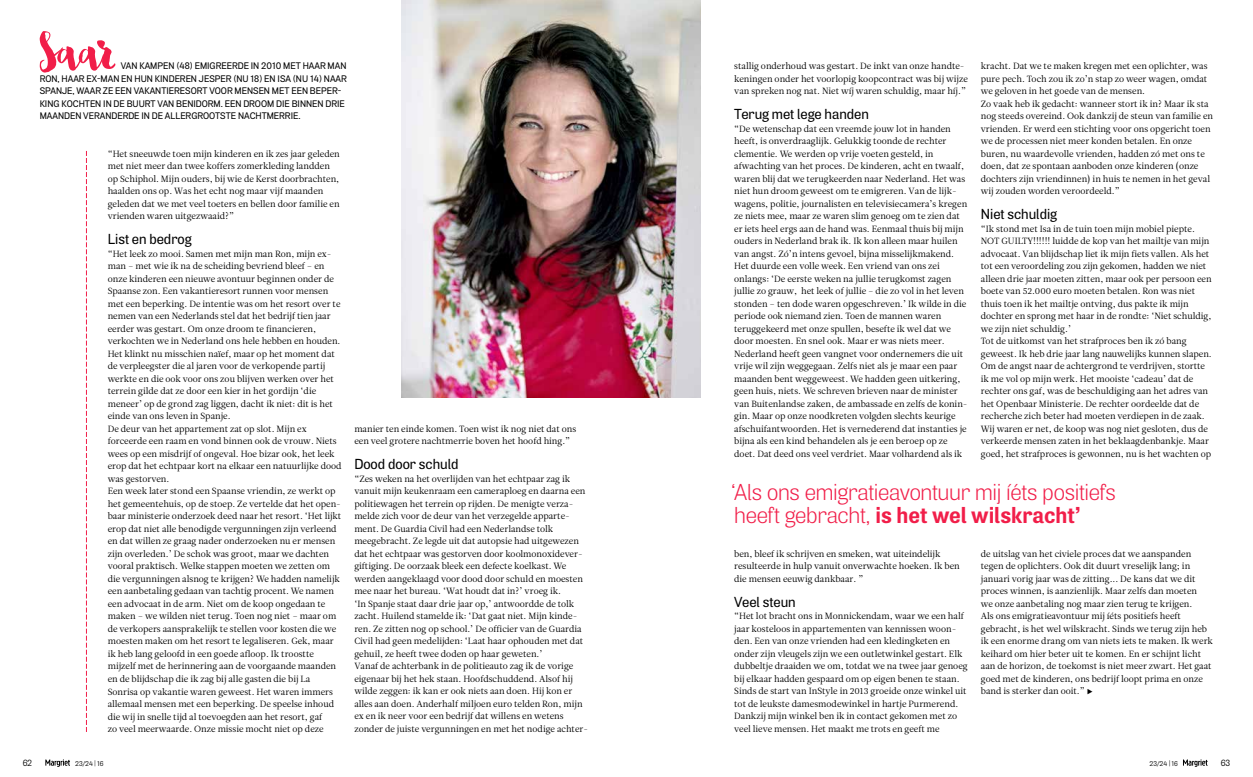
<style>
.page{position:relative;width:1253px;height:777px;background:#fff}
.page>*{position:absolute;margin:0;border:0;box-sizing:border-box;transform-origin:0 0}
.t1{font:300 23px/23px "Air";letter-spacing:-.015em;color:#f11e49}
.t2{font:500 14.5px "Air";color:#000}
.t3{font:500 9.5px/12.5px "Air";color:#000}
.t4{font:9px/12.5px "Leitura News Roman 1";color:#000}
.t5{font:9px "Air";color:#000}
.t6{font:7px "Air";letter-spacing:.005em;color:#000}
.s1{font-weight:700}
.s2{font-size:6.5px}
</style>
<div class="page">
<img style="left:401px;top:0;width:299px;height:397px">
<svg style="left:86px;top:151px;width:1px;height:581px"></svg>
<svg style="left:40px;top:31px;width:75px;height:42px"></svg>
<svg style="left:45px;top:759px;width:25px;height:8px"></svg>
<svg style="left:1183px;top:759px;width:25px;height:8px"></svg>
<p class="t3" style="left:40px;top:60px;width:309px;text-indent:81px">VAN KAMPEN (48) EMIGREERDE IN 2010 MET HAAR MAN RON, HAAR EX-MAN EN HUN KINDEREN JESPER (NU 18) EN ISA (NU 14) NAAR SPANJE, WAAR ZE EEN VAKANTIERESORT VOOR MENSEN MET EEN BEPER-KING KOCHTEN IN DE BUURT VAN BENIDORM. EEN DROOM DIE BINNEN DRIE MAANDEN VERANDERDE IN DE ALLERGROOTSTE NACHTMERRIE.</p>
<p class="t4" style="left:108px;top:147px;width:234px">“Het sneeuwde toen mijn kinderen en ik zes jaar geleden met niet meer dan twee koffers zomerkleding landden op Schiphol. Mijn ouders, bij wie de Kerst doorbrachten, haalden ons op. Was het echt nog maar vijf maanden geleden dat we met veel toeters en bellen door familie en vrienden waren uitgezwaaid?”</p>
<h2 class="t2" style="left:108px;top:230px;width:85px">List en bedrog</h2>
<p class="t4" style="left:108px;top:247px;width:235px">“Het leek zo mooi. Samen met mijn man Ron, mijn ex&shy;man – met wie ik na de scheiding bevriend bleef – en onze kinderen een nieuwe avontuur beginnen onder de Spaanse zon. Een vakantieresort runnen voor mensen met een beperking. De intentie was om het resort over te nemen van een Nederlands stel dat het bedrijf tien jaar eerder was gestart. Om onze droom te financieren, verkochten we in Nederland ons hele hebben en houden.<br>Het klinkt nu misschien naïef, maar op het moment dat de verpleegster die al jaren voor de verkopende partij werkte en die ook voor ons zou blijven werken over het terrein gilde dat ze door een kier in het gordijn ‘die meneer’ op de grond zag liggen, dacht ik niet: dit is het einde van ons leven in Spanje.<br>De deur van het appartement zat op slot. Mijn ex forceerde een raam en vond binnen ook de vrouw. Niets wees op een misdrijf of ongeval. Hoe bizar ook, het leek erop dat het echtpaar kort na elkaar een natuurlijke dood was gestorven.<br>Een week later stond een Spaanse vriendin, ze werkt op het gemeentehuis, op de stoep. Ze vertelde dat het open&shy;baar ministerie onderzoek deed naar het resort. ‘Het lijkt erop dat niet alle benodigde vergunningen zijn verleend en dat willen ze graag nader onderzoeken nu er mensen zijn overleden.’ De schok was groot, maar we dachten vooral praktisch. Welke stappen moeten we zetten om die vergunningen alsnog te krijgen? We hadden namelijk een aanbetaling gedaan van tachtig procent. We namen een advocaat in de arm. Niet om de koop ongedaan te maken ‒ we wilden niet terug. Toen nog niet ‒ maar om de verkopers aansprakelijk te stellen voor kosten die we moesten maken om het resort te legaliseren. Gek, maar ik heb lang geloofd in een goede afloop. Ik troostte mijzelf met de herinnering aan de voorgaande maanden en de blijdschap die ik zag bij alle gasten die bij La Sonrisa op vakantie waren geweest. Het waren immers allemaal mensen met een beperking. De speelse inhoud die wij in snelle tijd al toevoegden aan het resort, gaf<br>zo veel meerwaarde. Onze missie mocht niet op deze</p>
<p class="t4" style="left:354px;top:422px;width:224px">manier ten einde komen. Toen wist ik nog niet dat ons een veel grotere nachtmerrie boven het hoofd hing.”</p>
<h2 class="t2" style="left:354px;top:455px;width:106px">Dood door schuld</h2>
<p class="t4" style="left:354px;top:472px;width:235px">“Zes weken na het overlijden van het echtpaar zag ik vanuit mijn keukenraam een cameraploeg en daarna een politiewagen het terrein op rijden. De menigte verza&shy;melde zich voor de deur van het verzegelde apparte&shy;ment. De Guardia Civil had een Nederlandse tolk meegebracht. Ze legde uit dat autopsie had uitgewezen dat het echtpaar was gestorven door koolmonoxidever&shy;giftiging. De oorzaak bleek een defecte koelkast. We werden aangeklaagd voor dood door schuld en moesten mee naar het bureau. ‘Wat houdt dat in?’ vroeg ik.<br>‘In Spanje staat daar drie jaar op,’ antwoordde de tolk zacht. Huilend stamelde ik: ‘Dat gaat niet. Mijn kinde&shy;ren. Ze zitten nog op school.’ De officier van de Guardia Civil had geen medelijden: ‘Laat haar ophouden met dat gehuil, ze heeft twee doden op haar geweten.’<br>Vanaf de achterbank in de politieauto zag ik de vorige eigenaar bij het hek staan. Hoofdschuddend. Alsof hij wilde zeggen: ik kan er ook niets aan doen. Hij kon er alles aan doen. Anderhalf miljoen euro telden Ron, mijn ex en ik neer voor een bedrijf dat willens en wetens zonder de juiste vergunningen en met het nodige achter-</p>
<p class="t4" style="left:734px;top:60px;width:235px">stallig onderhoud was gestart. De inkt van onze handte&shy;keningen onder het voorlopig koopcontract was bij wijze van spreken nog nat. Niet wíj waren schuldig, maar híj.”</p>
<h2 class="t2" style="left:734px;top:105px;width:136px">Terug met lege handen</h2>
<p class="t4" style="left:734px;top:122px;width:235px">“De wetenschap dat een vreemde jouw lot in handen heeft, is onverdraaglijk. Gelukkig toonde de rechter clementie. We werden op vrije voeten gesteld, in afwachting van het proces. De kinderen, acht en twaalf, waren blij dat we terugkeerden naar Nederland. Het was niet hun droom geweest om te emigreren. Van de lijk&shy;wagens, politie, journalisten en televisiecamera’s kregen ze niets mee, maar ze waren slim genoeg om te zien dat er iets heel ergs aan de hand was. Eenmaal thuis bij mijn ouders in Nederland brak ik. Ik kon alleen maar huilen van angst. Zó’n intens gevoel, bijna misselijkmakend.<br>Het duurde een volle week. Een vriend van ons zei onlangs: ‘De eerste weken na jullie terugkomst zagen jullie zo grauw, het leek of jullie – die zo vol in het leven stonden ‒ ten dode waren opgeschreven.’ Ik wilde in die periode ook niemand zien. Toen de mannen waren teruggekeerd met onze spullen, besefte ik wel dat we door moesten. En snel ook. Maar er was niets meer.<br>Nederland heeft geen vangnet voor ondernemers die uit vrije wil zijn weggegaan. Zelfs niet als je maar een paar maanden bent weggeweest. We hadden geen uitkering, geen huis, niets. We schreven brieven naar de minister van Buitenlandse zaken, de ambassade en zelfs de konin&shy;gin. Maar op onze noodkreten volgden slechts keurige afschuifantwoorden. Het is vernederend dat instanties je bijna als een kind behandelen als je een beroep op ze doet. Dat deed ons veel verdriet. Maar volhardend als ik</p>
<p class="t4" style="left:981px;top:60px;width:234px">kracht. Dat we te maken kregen met een oplichter, was pure pech. Toch zou ik zo’n stap zo weer wagen, omdat we geloven in het goede van de mensen.<br>Zo vaak heb ik gedacht: wanneer stort ik in? Maar ik sta nog steeds overeind. Ook dankzij de steun van familie en vrienden. Er werd een stichting voor ons opgericht toen we de processen niet meer konden betalen. En onze buren, nu waardevolle vrienden, hadden zó met ons te doen, dat ze spontaan aanboden onze kinderen (onze dochters zijn vriendinnen) in huis te nemen in het geval wij zouden worden veroordeeld.”</p>
<h2 class="t2" style="left:981px;top:205px;width:78px">Niet schuldig</h2>
<p class="t4" style="left:981px;top:222px;width:232px">“Ik stond met Isa in de tuin toen mijn mobiel piepte.<br>NOT GUILTY!!!!!! luidde de kop van het mailtje van mijn advocaat. Van blijdschap liet ik mijn fiets vallen. Als het tot een veroordeling zou zijn gekomen, hadden we niet alleen drie jaar moeten zitten, maar ook per persoon een boete van 52.000 euro moeten betalen. Ron was niet thuis toen ik het mailtje ontving, dus pakte ik mijn dochter en sprong met haar in de rondte: ‘Niet schuldig, we zijn niet schuldig.’<br>Tot de uitkomst van het strafproces ben ik zó bang geweest. Ik heb drie jaar lang nauwelijks kunnen slapen.<br>Om de angst naar de achtergrond te verdrijven, stortte ik me vol op mijn werk. Het mooiste ‘cadeau’ dat de rechter ons gaf, was de beschuldiging aan het adres van het Openbaar Ministerie. De rechter oordeelde dat de recherche zich beter had moeten verdiepen in de zaak.<br>Wij waren er net, de koop was nog niet gesloten, dus de verkeerde mensen zaten in het beklaagdenbankje. Maar goed, het strafproces is gewonnen, nu is het wachten op</p>
<h1 class="t1" style="left:731px;top:481px;width:386px">‘Als ons emigratieavontuur mij íéts positiefs heeft gebracht, <span class="s1">is het wel wilskracht’</span></h1>
<p class="t4" style="left:734px;top:547px;width:227px">ben, bleef ik schrijven en smeken, wat uiteindelijk resulteerde in hulp vanuit onverwachte hoeken. Ik ben die mensen eeuwig dankbaar. ”</p>
<h2 class="t2" style="left:734px;top:593px;width:63px">Veel steun</h2>
<p class="t4" style="left:734px;top:610px;width:235px">“Het lot bracht ons in Monnickendam, waar we een half jaar kosteloos in appartementen van kennissen woon&shy;den. Een van onze vrienden had een kledingketen en onder zijn vleugels zijn we een outletwinkel gestart. Elk dubbeltje draaiden we om, totdat we na twee jaar genoeg bij elkaar hadden gespaard om op eigen benen te staan.<br>Sinds de start van InStyle in 2013 groeide onze winkel uit tot de leukste damesmodewinkel in hartje Purmerend.<br>Dankzij mijn winkel ben ik in contact gekomen met zo veel lieve mensen. Het maakt me trots en geeft me</p>
<p class="t4" style="left:981px;top:547px;width:234px">de uitslag van het civiele proces dat we aanspanden tegen de oplichters. Ook dit duurt vreselijk lang; in januari vorig jaar was de zitting... De kans dat we dit proces winnen, is aanzienlijk. Maar zelfs dan moeten<br>we onze aanbetaling nog maar zien terug te krijgen.<br>Als ons emigratieavontuur mij íéts positiefs heeft gebracht, is het wel wilskracht. Sinds we terug zijn heb ik een enorme drang om van niets iets te maken. Ik werk keihard om hier beter uit te komen. En er schijnt licht aan de horizon, de toekomst is niet meer zwart. Het gaat goed met de kinderen, ons bedrijf loopt prima en onze band is sterker dan ooit.”</p>
<p class="t5" style="left:23px;top:757px;width:11px">62</p>
<p class="t6" style="left:75px;top:759px;width:30px">23/24 <span class="s2">|</span> 16</p>
<p class="t6" style="left:1149px;top:759px;width:30px">23/24 <span class="s2">|</span> 16</p>
<p class="t5" style="left:1221px;top:757px;width:11px">63</p>
</div>
